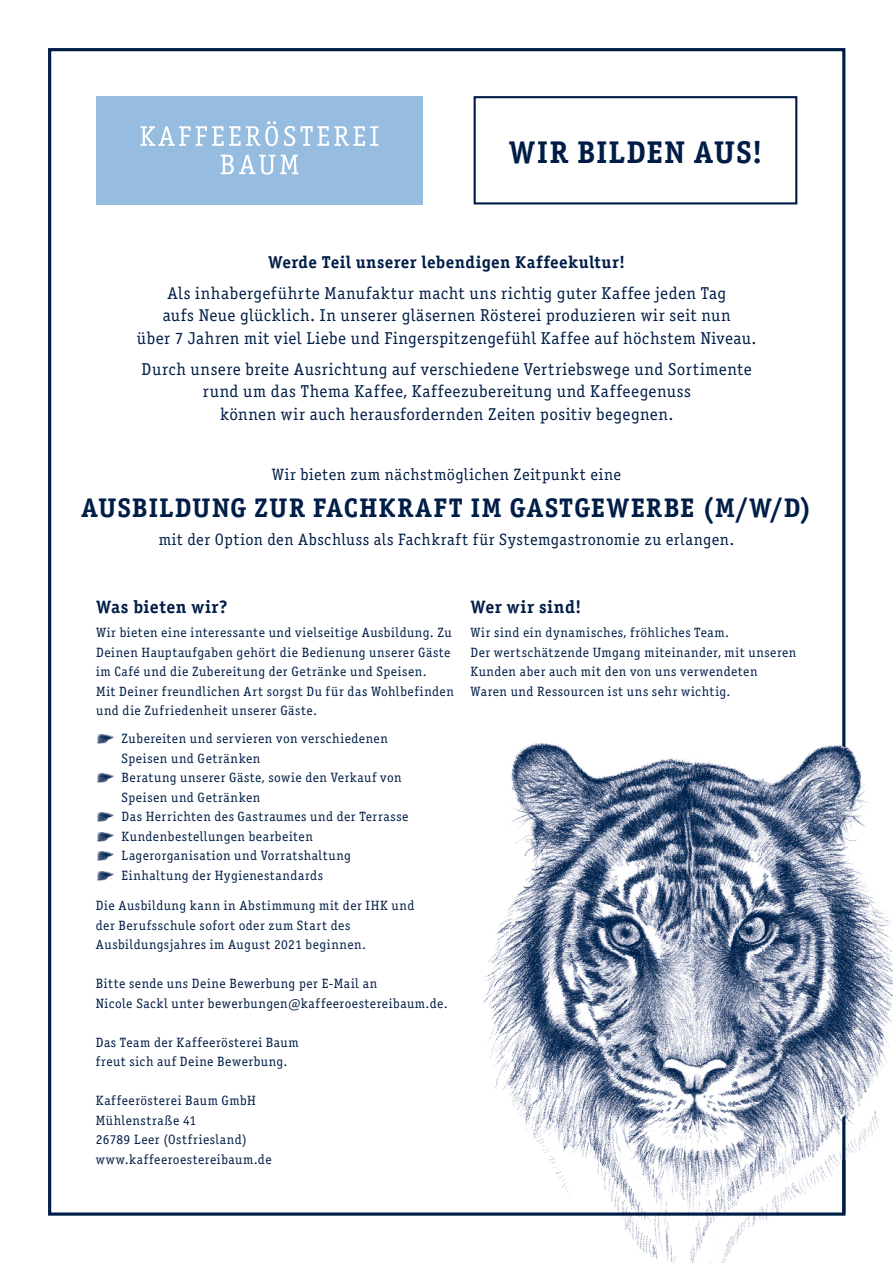
<style>
.page{position:relative;width:893px;height:1263px;background:#fff}
.page>*{position:absolute;margin:0;border:0;box-sizing:border-box;transform-origin:0 0}
.t1{font:700 31.5px "Officina Serif ITC";letter-spacing:.03em;color:#001d47}
.t2{font:700 27px "Officina Serif ITC";letter-spacing:.035em;color:#001d47}
.t3{font:700 18px "Officina Serif ITC";letter-spacing:.025em;color:#001d47}
.t4{font:17.25px/22.5px "Officina Serif ITC";letter-spacing:.025em;color:#001d47;text-align:center}
.t5{font:700 17.25px "Officina Serif ITC";letter-spacing:.02em;color:#001d47}
.t6{font:16.5px "Officina Serif ITC";letter-spacing:.03em;color:#001d47}
.t7{font:13.5px/19.5px "Officina Serif ITC";letter-spacing:.035em;color:#001d47}
</style>
<div class="page">
<div style="left:96px;top:96px;width:327px;height:108px;background:#96bce0"></div>
<svg style="left:141px;top:121px;width:137px;height:25px"></svg>
<svg style="left:284px;top:126px;width:11px;height:20px"></svg>
<svg style="left:221px;top:155px;width:77px;height:20px"></svg>
<svg style="left:301px;top:126px;width:77px;height:20px"></svg>
<div style="left:474px;top:96px;width:323px;height:108px;border:2px solid #001d47"></div>
<img style="left:471px;top:724px;width:422px;height:539px">
<hr style="left:842px;top:1160px;width:3px;height:54px;background:#001d47">
<img style="left:97px;top:735px;width:17px;height:9px">
<img style="left:97px;top:774px;width:17px;height:9px">
<img style="left:97px;top:813px;width:17px;height:9px">
<img style="left:97px;top:832px;width:17px;height:9px">
<img style="left:97px;top:852px;width:17px;height:9px">
<img style="left:97px;top:871px;width:17px;height:9px">
<h1 class="t1" style="left:509px;top:139px;width:255px">WIR BILDEN AUS!</h1>
<p class="t5" style="left:268px;top:255px;width:359px">Werde Teil unserer lebendigen Kaffeekultur!</p>
<p class="t4" style="left:137px;top:283px;width:621px">Als inhabergeführte Manufaktur macht uns richtig guter Kaffee jeden Tag<br>aufs Neue glücklich. In unserer gläsernen Rösterei produzieren wir seit nun<br>über 7 Jahren mit viel Liebe und Fingerspitzengefühl Kaffee auf höchstem Niveau.</p>
<p class="t4" style="left:142px;top:359px;width:612px">Durch unsere breite Ausrichtung auf verschiedene Vertriebswege und Sortimente rund um das Thema Kaffee, Kaffeezubereitung und Kaffeegenuss<br>können wir auch herausfordernden Zeiten positiv begegnen.</p>
<p class="t6" style="left:272px;top:468px;width:351px">Wir bieten zum nächstmöglichen Zeitpunkt eine</p>
<h2 class="t2" style="left:81px;top:497px;width:732px">AUSBILDUNG ZUR FACHKRAFT IM GASTGEWERBE (M/W/D)</h2>
<p class="t6" style="left:159px;top:533px;width:577px">mit der Option den Abschluss als Fachkraft für Systemgastronomie zu erlangen.</p>
<h3 class="t3" style="left:96px;top:600px;width:133px">Was bieten wir?</h3>
<p class="t7" style="left:96px;top:624px;width:359px">Wir bieten eine interessante und vielseitige Ausbildung. Zu Deinen Hauptaufgaben gehört die Bedienung unserer Gäste im Café und die Zubereitung der Getränke und Speisen.<br>Mit Deiner freundlichen Art sorgst Du für das Wohlbefinden und die Zufriedenheit unserer Gäste.</p>
<p class="t7" style="left:122px;top:730px;width:288px">Zubereiten und servieren von verschiedenen Speisen und Getränken<br>Beratung unserer Gäste, sowie den Verkauf von Speisen und Getränken<br>Das Herrichten des Gastraumes und der Terrasse Kundenbestellungen bearbeiten Lagerorganisation und Vorratshaltung Einhaltung der Hygienestandards</p>
<p class="t7" style="left:96px;top:897px;width:320px">Die Ausbildung kann in Abstimmung mit der IHK und der Berufsschule sofort oder zum Start des<br>Ausbildungsjahres im August 2021 beginnen.</p>
<p class="t7" style="left:96px;top:975px;width:353px">Bitte sende uns Deine Bewerbung per E-Mail an<br>Nicole Sackl unter bewerbungen@kaffeeroestereibaum.de.</p>
<p class="t7" style="left:96px;top:1034px;width:204px">Das Team der Kaffeerösterei Baum freut sich auf Deine Bewerbung.</p>
<p class="t7" style="left:96px;top:1092px;width:177px">Kaffeerösterei Baum GmbH<br>Mühlenstraße 41<br>26789 Leer (Ostfriesland) www.kaffeeroestereibaum.de</p>
<h3 class="t3" style="left:470px;top:600px;width:112px">Wer wir sind!</h3>
<p class="t7" style="left:470px;top:624px;width:327px">Wir sind ein dynamisches, fröhliches Team.<br>Der wertschätzende Umgang miteinander, mit unseren Kunden aber auch mit den von uns verwendeten Waren und Ressourcen ist uns sehr wichtig.</p>
</div>
